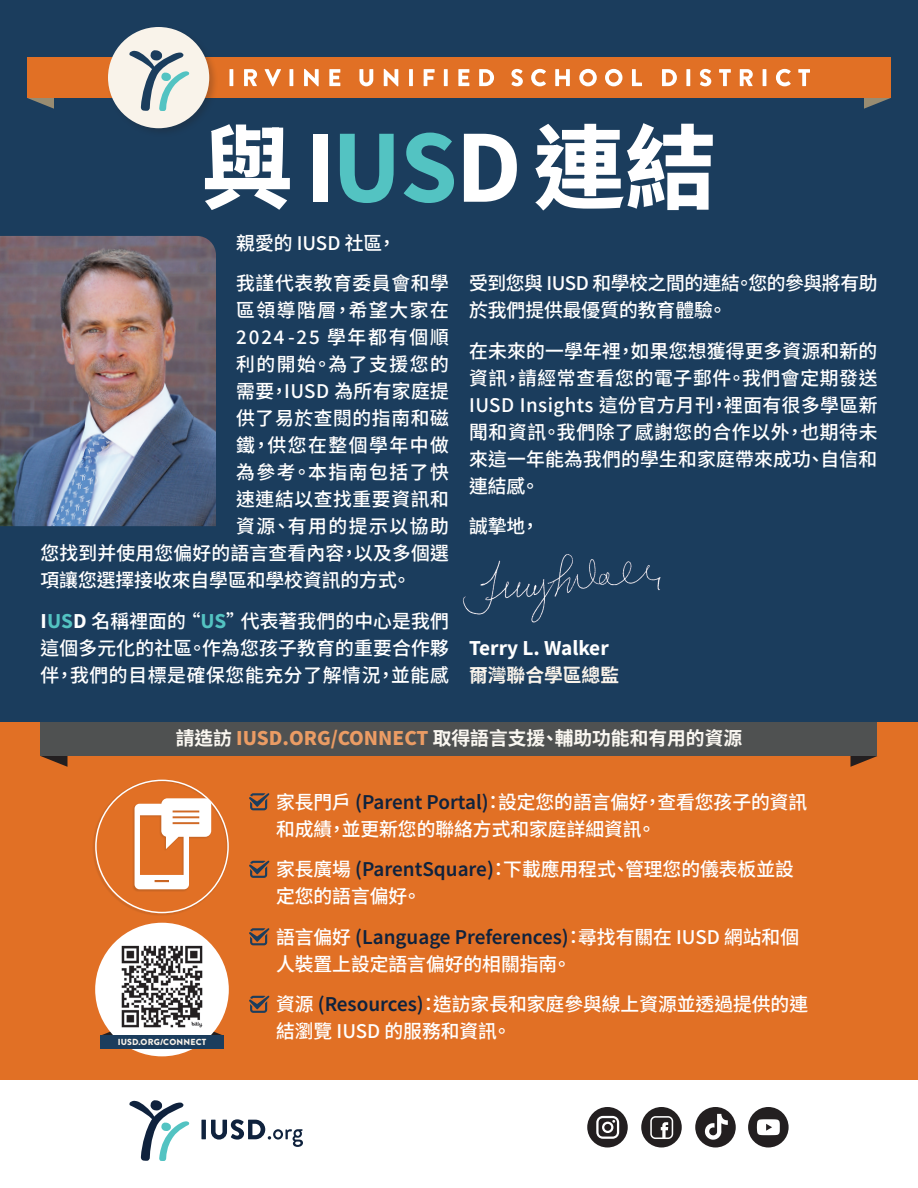
<style>
.page{position:relative;width:918px;height:1188px;background:#fff}
.page>*{position:absolute;margin:0;border:0;box-sizing:border-box;transform-origin:0 0}
.t1{font:800 91.5px "Noto Sans HK";letter-spacing:-.015em;color:#fff}
.t2{font:500 18.75px/27px "Noto Sans HK";letter-spacing:.015em;color:#fff}
.t3{font:500 18.75px "Noto Sans HK";letter-spacing:.085em;color:#fff}
.t4{font:500 18.75px/40.5px "Noto Sans HK";letter-spacing:.035em;color:#fff}
.t5{font:500 18.75px/27px "Noto Sans HK";letter-spacing:-.02em;color:#fff}
.t6{font:700 18.75px "Noto Sans HK";color:#faf7f1}
.t7{font:500 18.75px "Noto Sans HK";letter-spacing:.1em;color:#fff}
.t8{font:800 18.75px "Noto Sans HK";color:#fff}
.t9{font:700 18.75px "Noto Sans HK";color:#f9f3ea}
.t10{font:900 8.85px "Brandon Grotesque";letter-spacing:.02em;color:#f9f3ea}
.s1{color:#53c3c2}
.s2{font-weight:800}
.s3{font-weight:800;color:#53c3c2}
.s4{font-weight:900;color:#eb9c64}
.s5{font-weight:600;color:#0f223d}
</style>
<div class="page">
<div style="left:0;top:0;width:918px;height:722px;background:#1b3d5d"></div>
<img style="left:462px;top:554px;width:199px;height:69px">
<div style="left:0;top:722px;width:918px;height:358px;background:#e17025"></div>
<img style="left:0;top:236px;width:216px;height:290px">
<svg style="left:129px;top:1100px;width:60px;height:61px"></svg>
<svg style="left:201px;top:1119px;width:102px;height:28px"></svg>
<svg style="left:864px;top:98px;width:27px;height:11px"></svg>
<svg style="left:27px;top:98px;width:27px;height:11px"></svg>
<div style="left:27px;top:57px;width:864px;height:41px;background:#e17025"></div>
<div style="left:106px;top:25px;width:113px;height:113px;background:#231f20;opacity:.25"></div>
<div style="left:108px;top:27px;width:101px;height:101px;background:#f9f3ea;border-radius:50%"></div>
<svg style="left:129px;top:50px;width:60px;height:61px"></svg>
<svg style="left:230px;top:69px;width:580px;height:17px"></svg>
<svg style="left:249px;top:793px;width:20px;height:17px"></svg>
<svg style="left:249px;top:861px;width:20px;height:17px"></svg>
<svg style="left:249px;top:928px;width:20px;height:17px"></svg>
<svg style="left:249px;top:996px;width:20px;height:17px"></svg>
<div style="left:40px;top:722px;width:838px;height:34px;background:#4f5151"></div>
<svg style="left:100px;top:1025px;width:14px;height:11px"></svg>
<svg style="left:210px;top:1025px;width:14px;height:11px"></svg>
<div style="left:95px;top:923px;width:134px;height:133px;background:#fff;border-radius:50%"></div>
<img style="left:121px;top:945px;width:82px;height:83px">
<div style="left:100px;top:1036px;width:124px;height:13px;background:#1b3d5d"></div>
<svg style="left:850px;top:756px;width:27px;height:11px"></svg>
<svg style="left:41px;top:756px;width:27px;height:11px"></svg>
<div style="left:93px;top:779px;width:136px;height:137px;background:#231f20;opacity:.15"></div>
<div style="left:132px;top:798px;width:79px;height:94px;background:#231f20;opacity:.15"></div>
<svg style="left:135px;top:798px;width:76px;height:91px"></svg>
<div style="left:748px;top:1107px;width:41px;height:40px;background:#231f20;border-radius:50%"></div>
<div style="left:587px;top:1107px;width:41px;height:41px;background:#231f20;border-radius:50%"></div>
<svg style="left:596px;top:1116px;width:23px;height:23px"></svg>
<div style="left:641px;top:1107px;width:41px;height:40px;background:#231f20;border-radius:50%"></div>
<svg style="left:650px;top:1116px;width:23px;height:23px"></svg>
<div style="left:695px;top:1107px;width:41px;height:41px;background:#231f20;border-radius:50%"></div>
<svg style="left:705px;top:1114px;width:23px;height:26px"></svg>
<svg style="left:757px;top:1119px;width:23px;height:16px"></svg>
<h1 class="t1" style="left:201px;top:117px;width:517px">與 I<span class="s1">US</span>D 連結</h1>
<p class="t4" style="left:236px;top:223px;width:214px">親愛的 IUSD 社區，<br>我謹代表教育委員會和學</p>
<p class="t3" style="left:236px;top:300px;width:214px">區領導階層，希望大家在</p>
<p class="t7" style="left:236px;top:327px;width:214px">2024-25 學年都有個順</p>
<p class="t3" style="left:236px;top:354px;width:214px">利的開始。為了支援您的</p>
<p class="t2" style="left:236px;top:378px;width:214px">需要，IUSD 為所有家庭提</p>
<p class="t4" style="left:236px;top:399px;width:214px">供了易於查閱的指南和磁</p>
<p class="t3" style="left:236px;top:435px;width:214px">鐵，供您在整個學年中做</p>
<p class="t3" style="left:236px;top:462px;width:214px">為參考。本指南包括了快</p>
<p class="t4" style="left:236px;top:480px;width:214px">速連結以查找重要資訊和</p>
<p class="t3" style="left:236px;top:516px;width:214px">資源、有用的提示以協助</p>
<p class="t2" style="left:40px;top:540px;width:410px">您找到并使用您偏好的語言查看內容，以及多個選</p>
<p class="t2" style="left:40px;top:567px;width:372px">項讓您選擇接收來自學區和學校資訊的方式。</p>
<p class="t2" style="left:40px;top:608px;width:410px;text-align:justify"><span class="s2">I</span><span class="s3">US</span><span class="s2">D</span> 名稱裡面的 “<span class="s3">US</span>”代表著我們的中心是我們這個多元化的社區。作為您孩子教育的重要合作夥伴，我們的目標是確保您能充分了解情況，並能感</p>
<p class="t5" style="left:469px;top:270px;width:410px">受到您與 IUSD 和學校之間的連結。您的參與將有助於我們提供最優質的教育體驗。</p>
<p class="t2" style="left:469px;top:338px;width:410px;text-align:justify">在未來的一學年裡，如果您想獲得更多資源和新的資訊，請經常查看您的電子郵件。我們會定期發送IUSD Insights 這份官方月刊，裡面有很多學區新聞和資訊。我們除了感謝您的合作以外，也期待未來這一年能為我們的學生和家庭帶來成功、自信和連結感。</p>
<p class="t2" style="left:469px;top:513px;width:72px">誠摯地，</p>
<p class="t8" style="left:469px;top:637px;width:141px">Terry L. Walker</p>
<p class="t9" style="left:469px;top:664px;width:151px">爾灣聯合學區總監</p>
<p class="t6" style="left:176px;top:728px;width:568px">請造訪 <span class="s4">IUSD.ORG/CONNECT</span> 取得語言支援、輔助功能和有用的資源</p>
<p class="t10" style="left:118px;top:1036px;width:90px">IUSD.ORG/CONNECT</p>
<p class="t2" style="left:276px;top:789px;width:533px">家長門戶 <span class="s5">(Parent Portal)</span>：設定您的語言偏好，查看您孩子的資訊和成績，並更新您的聯絡方式和家庭詳細資訊。</p>
<p class="t2" style="left:276px;top:856px;width:519px">家長廣場 <span class="s5">(ParentSquare)</span>：下載應用程式、管理您的儀表板並設定您的語言偏好。</p>
<p class="t2" style="left:276px;top:924px;width:525px">語言偏好 <span class="s5">(Language Preferences)</span>：尋找有關在 IUSD 網站和個人裝置上設定語言偏好的相關指南。</p>
<p class="t2" style="left:276px;top:991px;width:534px">資源 <span class="s5">(Resources)</span>：造訪家長和家庭參與線上資源並透過提供的連結瀏覽 IUSD 的服務和資訊。</p>
</div>
